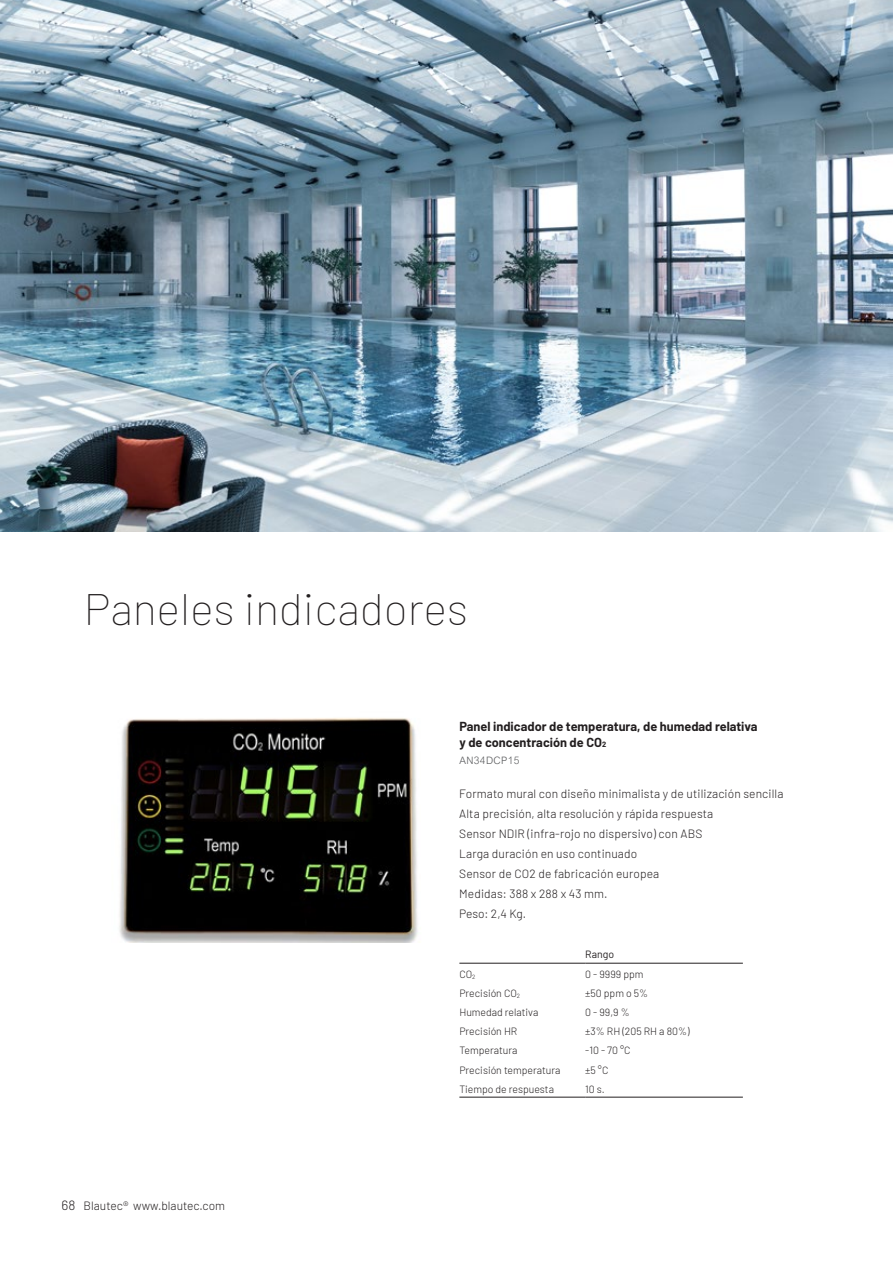
<style>
.page{position:relative;width:893px;height:1263px;background:#fff}
.page>*{position:absolute;margin:0;border:0;box-sizing:border-box;transform-origin:0 0}
.Titol_dret{font:100 45px "Barlow";color:#231f20}
.Texte_8pt_medium{font:700 12.75px "Barlow";color:#231f20}
.Texte_8pt{font:300 12px "Barlow";letter-spacing:.01em;color:#231f20}
.Paginació_esquerra{font:300 12px "Barlow";color:#231f20}
.Referencia_7pt{font:300 12px "Barlow";letter-spacing:-.01em;color:#231f20}
.Referencia_7pt-2{font:300 10.5px "Barlow";color:#231f20}
.Taula_7pt{font:300 10.5px "Barlow";color:#231f20}
.Taula_medium{font:10.5px "Barlow";color:#231f20}
.Texte_14pt_esp{font:300 10.2px "Arial Nova";letter-spacing:.04em;color:#57585a}
.s1{font-size:7.5px}
.s2{font-size:13.5px}
.s3{font-size:6.15px}
</style>
<div class="page">
<hr style="left:459px;top:963px;width:126px;height:1px;background:#231f20">
<hr style="left:585px;top:963px;width:158px;height:1px;background:#231f20">
<hr style="left:459px;top:1097px;width:126px;height:1px;background:#231f20">
<hr style="left:585px;top:1097px;width:158px;height:1px;background:#231f20">
<img style="left:119px;top:718px;width:299px;height:224px">
<img style="left:0;top:0;width:893px;height:531px">
<p class="Titol_dret" style="left:84px;top:577px;width:385px">Paneles indicadores</p>
<p class="Texte_8pt_medium" style="left:459px;top:717px;width:300px">Panel indicador de temperatura, de humedad relativa</p>
<p class="Texte_8pt_medium" style="left:459px;top:733px;width:148px">y de concentración de CO<span class="s1">2</span></p>
<p class="Texte_14pt_esp" style="left:459px;top:754px;width:62px">AN34DCP15</p>
<p class="Paginació_esquerra" style="left:62px;top:1196px;width:165px"><span class="s2">68</span> Blautec® www.blautec.com</p>
<p class="Texte_8pt" style="left:459px;top:785px;width:326px">Formato mural con diseño minimalista y de utilización sencilla</p>
<p class="Texte_8pt" style="left:459px;top:805px;width:256px">Alta precisión, alta resolución y rápida respuesta</p>
<p class="Texte_8pt" style="left:459px;top:825px;width:245px">Sensor NDIR (infra-rojo no dispersivo) con ABS</p>
<p class="Texte_8pt" style="left:459px;top:845px;width:179px">Larga duración en uso continuado</p>
<p class="Texte_8pt" style="left:459px;top:865px;width:201px">Sensor de CO2 de fabricación europea</p>
<p class="Texte_8pt" style="left:459px;top:885px;width:150px">Medidas: 388 x 288 x 43 mm.</p>
<p class="Referencia_7pt" style="left:459px;top:905px;width:69px">Peso: 2,4 Kg.</p>
<p class="Taula_medium" style="left:585px;top:946px;width:30px">Rango</p>
<p class="Referencia_7pt-2" style="left:459px;top:967px;width:18px">CO<span class="s3">2</span></p>
<p class="Taula_7pt" style="left:585px;top:967px;width:60px">0 - 9999 ppm</p>
<p class="Referencia_7pt-2" style="left:459px;top:986px;width:62px">Precisión CO<span class="s3">2</span></p>
<p class="Referencia_7pt-2" style="left:585px;top:986px;width:64px">±50 ppm o 5%</p>
<p class="Referencia_7pt-2" style="left:459px;top:1005px;width:81px">Humedad relativa</p>
<p class="Taula_7pt" style="left:585px;top:1005px;width:46px">0 - 99,9 %</p>
<p class="Referencia_7pt-2" style="left:459px;top:1024px;width:60px">Precisión HR</p>
<p class="Referencia_7pt-2" style="left:585px;top:1024px;width:106px">±3% RH (205 RH a 80%)</p>
<p class="Referencia_7pt-2" style="left:459px;top:1043px;width:60px">Temperatura</p>
<p class="Taula_7pt" style="left:585px;top:1043px;width:47px">-10 - 70 °C</p>
<p class="Referencia_7pt-2" style="left:459px;top:1062px;width:103px">Precisión temperatura</p>
<p class="Referencia_7pt-2" style="left:585px;top:1062px;width:25px">±5 °C</p>
<p class="Referencia_7pt-2" style="left:459px;top:1081px;width:96px">Tiempo de respuesta</p>
<p class="Referencia_7pt-2" style="left:585px;top:1081px;width:21px">10 s.</p>
</div>
